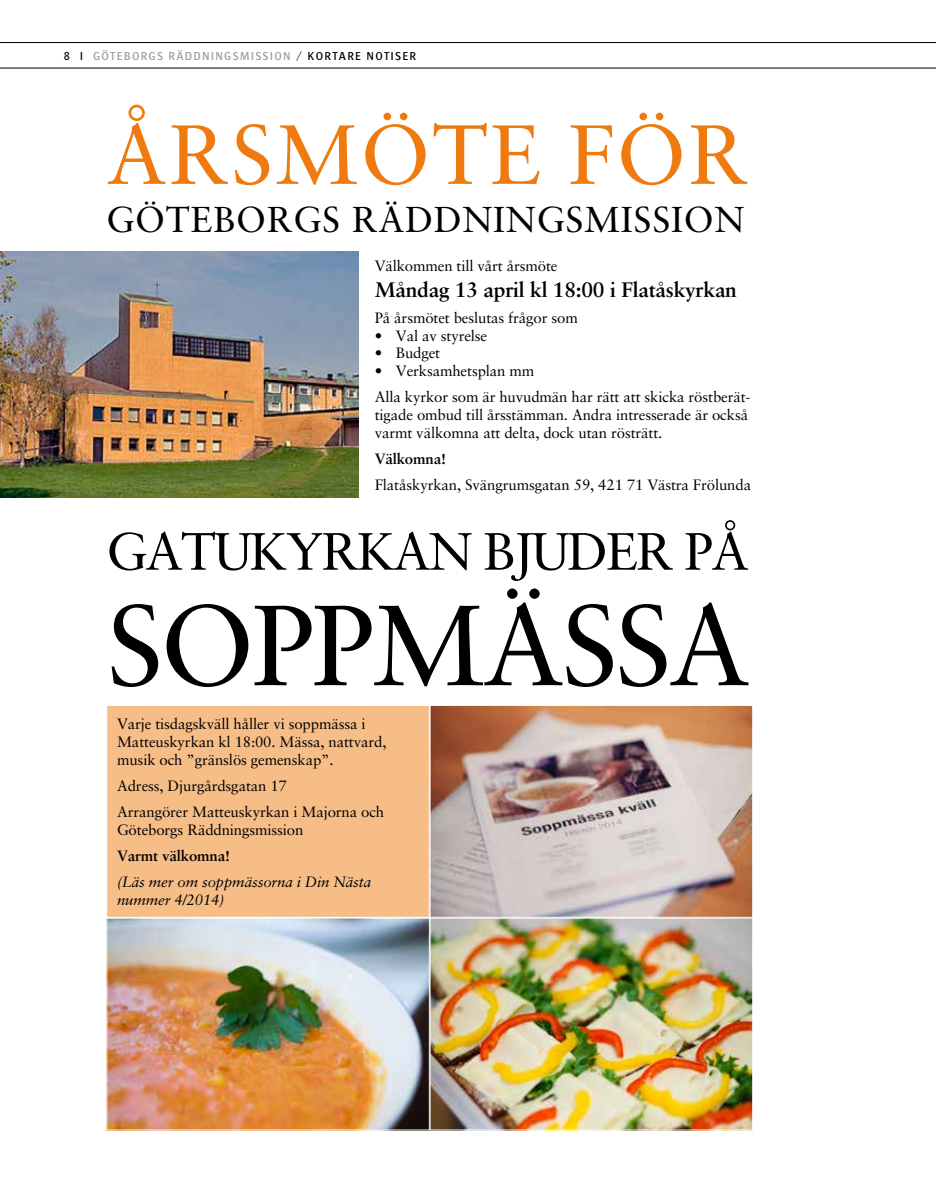
<style>
.page{position:relative;width:936px;height:1191px;background:#fff}
.page>*{position:absolute;margin:0;border:0;box-sizing:border-box;transform-origin:0 0}
.t1{font:114px "Sabon";letter-spacing:-.03em;color:#000}
.t2{font:84px "Sabon";letter-spacing:.02em;color:#ef7b10}
.t3{font:52.5px "Sabon";letter-spacing:-.04em;color:#000}
.t4{font:36px "Sabon";letter-spacing:.02em;color:#000}
.t5{font:700 21px "Sabon";letter-spacing:-.01em;color:#000}
.t6{font:15px/17.7px "Sabon";letter-spacing:-.01em;color:#000}
.t7{font:italic 15px/17.7px "Sabon";letter-spacing:-.01em;color:#000}
.t8{font:700 15px "Sabon";letter-spacing:-.01em;color:#000}
.t9{font:12px "Bosis";letter-spacing:.1em;color:#9d9d9c}
.s1{color:#000}
</style>
<div class="page">
<hr style="left:0;top:42px;width:935px;height:1px;background:#000">
<hr style="left:0;top:68px;width:935px;height:1px;background:#000">
<img style="left:108px;top:919px;width:643px;height:209px">
<div style="left:429px;top:917px;width:324px;height:213px;border:1px solid #fff"></div>
<div style="left:106px;top:917px;width:323px;height:213px;border:1px solid #fff"></div>
<img style="left:431px;top:707px;width:320px;height:208px">
<div style="left:429px;top:705px;width:324px;height:212px;border:1px solid #fff"></div>
<img style="left:0;top:251px;width:358px;height:246px">
<div style="left:107px;top:705px;width:322px;height:212px;background:#f7bd87"></div>
<div style="left:106px;top:705px;width:323px;height:212px;border:1px solid #fff"></div>
<p class="t9" style="left:64px;top:50px;width:354px"><span class="s1">8 I</span> GÖTEBORGS RÄDDNINGSMISSION <span class="s1">/ KORTARE NOTISER</span></p>
<h2 class="t2" style="left:106px;top:105px;width:644px">ÅRSMÖTE FÖR</h2>
<h3 class="t4" style="left:106px;top:198px;width:639px">GÖTEBORGS RÄDDNINGSMISSION</h3>
<p class="t6" style="left:374px;top:256px;width:184px">Välkommen till vårt årsmöte</p>
<h3 class="t5" style="left:374px;top:276px;width:364px">Måndag 13 april kl 18:00 i Flatåskyrkan</h3>
<p class="t6" style="left:374px;top:309px;width:204px">På årsmötet beslutas frågor som</p>
<p class="t6" style="left:374px;top:326px;width:114px">• Val av styrelse</p>
<p class="t6" style="left:374px;top:344px;width:67px">• Budget</p>
<p class="t6" style="left:374px;top:357px;width:377px;line-height:26.2px">• Verksamhetsplan mm<br>Alla kyrkor som är huvudmän har rätt att skicka röstberät-</p>
<p class="t6" style="left:374px;top:406px;width:375px">tigade ombud till årsstämman. Andra intresserade är också varmt välkomna att delta, dock utan rösträtt.</p>
<p class="t8" style="left:374px;top:449px;width:73px">Välkomna!</p>
<p class="t6" style="left:374px;top:476px;width:378px">Flatåskyrkan, Svängrumsgatan 59, 421 71 Västra Frölunda</p>
<h3 class="t3" style="left:106px;top:520px;width:644px">GATUKYRKAN BJUDER PÅ</h3>
<h1 class="t1" style="left:106px;top:577px;width:645px">SOPPMÄSSA</h1>
<p class="t6" style="left:117px;top:715px;width:271px">Varje tisdagskväll håller vi soppmässa i<br>Matteuskyrkan kl 18:00. Mässa, nattvard, musik och ”gränslös gemenskap”.</p>
<p class="t6" style="left:117px;top:772px;width:268px;line-height:26.2px">Adress, Djurgårdsgatan 17<br>Arrangörer Matteuskyrkan i Majorna och</p>
<p class="t6" style="left:117px;top:820px;width:188px">Göteborgs Räddningsmission</p>
<p class="t8" style="left:117px;top:846px;width:114px">Varmt välkomna!</p>
<p class="t7" style="left:117px;top:873px;width:255px">(Läs mer om soppmässorna i Din Nästa nummer 4/2014)</p>
</div>
